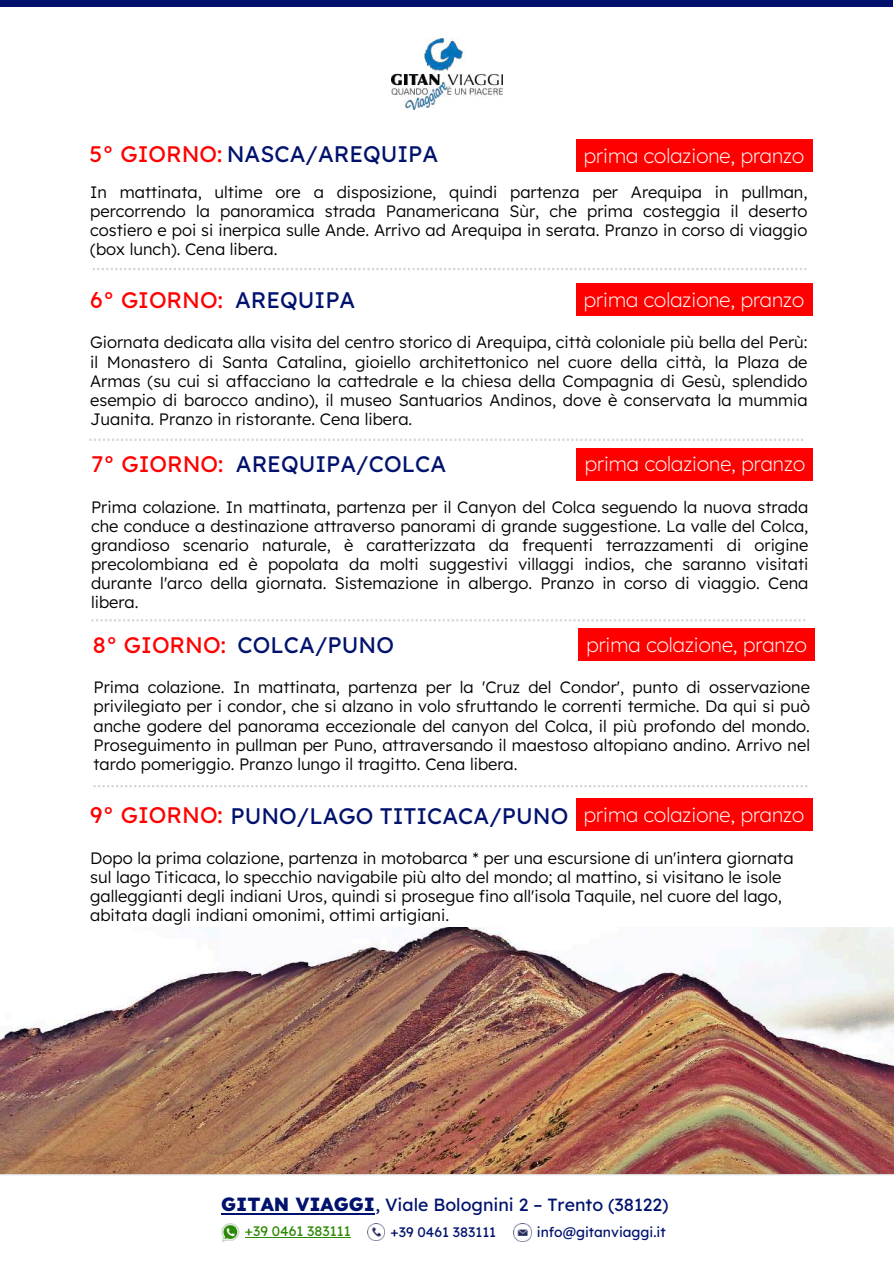
<style>
.page{position:relative;width:894px;height:1264px;background:#fff}
.page>*{position:absolute;margin:0;border:0;box-sizing:border-box;transform-origin:0 0}
.t1{font:22.5px "Lexend";color:#00126d}
.t2{font:22.5px "Lexend";color:#f00}
.t3{font:200 20.1px "Lexend";color:#fff}
.t4{font:17.7px "Lexend";color:#00126d}
.t5{font:300 16.5px/19.2px "Lexend";color:#000;text-align:justify}
.t6{font:13.8px "Lexend";color:#00126d}
.t7{font:13.8px "Lexend";color:#2c8a03}
.s1{color:#f00}
.s2{font-weight:800;font-size:19.05px}
</style>
<div class="page">
<div style="left:575px;top:139px;width:237px;height:33px;background:#f00"></div>
<hr style="left:0;top:1174px;width:893px;height:1px;background:#d7d7d7">
<img style="left:391px;top:38px;width:111px;height:71px">
<div style="left:1px;top:0;width:891px;height:7px;background:#00126d"></div>
<svg style="left:93px;top:268px;width:713px;height:2px"></svg>
<svg style="left:89px;top:438px;width:714px;height:3px"></svg>
<svg style="left:89px;top:1173px;width:714px;height:1px"></svg>
<img style="left:1px;top:927px;width:892px;height:246px">
<img style="left:221px;top:1223px;width:18px;height:18px">
<hr style="left:245px;top:1236px;width:105px;height:1px;background:#2c8a03">
<img style="left:367px;top:1223px;width:17px;height:17px">
<img style="left:513px;top:1223px;width:18px;height:18px">
<hr style="left:221px;top:1213px;width:154px;height:1px;background:#00126d">
<div style="left:575px;top:283px;width:237px;height:33px;background:#f00"></div>
<svg style="left:91px;top:619px;width:714px;height:2px"></svg>
<div style="left:576px;top:447px;width:236px;height:33px;background:#f00"></div>
<svg style="left:93px;top:785px;width:714px;height:2px"></svg>
<div style="left:578px;top:628px;width:236px;height:33px;background:#f00"></div>
<div style="left:575px;top:798px;width:237px;height:33px;background:#f00"></div>
<h1 class="t1" style="left:89px;top:140px;width:350px"><span class="s1">5° GIORNO:</span> NASCA/AREQUIPA</h1>
<p class="t3" style="left:583px;top:142px;width:222px">prima colazione, pranzo</p>
<p class="t5" style="left:90px;top:182px;width:718px">In mattinata, ultime ore a disposizione, quindi partenza per Arequipa in pullman, percorrendo la panoramica strada Panamericana Sùr, che prima costeggia il deserto costiero e poi si inerpica sulle Ande. Arrivo ad Arequipa in serata. Pranzo in corso di viaggio (box lunch). Cena libera.</p>
<h1 class="t2" style="left:90px;top:285px;width:134px">6° GIORNO:</h1>
<h1 class="t1" style="left:235px;top:285px;width:122px">AREQUIPA</h1>
<p class="t3" style="left:583px;top:286px;width:222px">prima colazione, pranzo</p>
<p class="t5" style="left:90px;top:332px;width:718px">Giornata dedicata alla visita del centro storico di Arequipa, città coloniale più bella del Perù: il Monastero di Santa Catalina, gioiello architettonico nel cuore della città, la Plaza de Armas (su cui si affacciano la cattedrale e la chiesa della Compagnia di Gesù, splendido esempio di barocco andino), il museo Santuarios Andinos, dove è conservata la mummia Juanita. Pranzo in ristorante. Cena libera.</p>
<h1 class="t1" style="left:91px;top:449px;width:356px"><span class="s1">7° GIORNO:</span> AREQUIPA/COLCA</h1>
<p class="t5" style="left:91px;top:497px;width:718px">Prima colazione. In mattinata, partenza per il Canyon del Colca seguendo la nuova strada che conduce a destinazione attraverso panorami di grande suggestione. La valle del Colca, grandioso scenario naturale, è caratterizzata da frequenti terrazzamenti di origine precolombiana ed è popolata da molti suggestivi villaggi indios, che saranno visitati durante l'arco della giornata. Sistemazione in albergo. Pranzo in corso di viaggio. Cena libera.</p>
<p class="t3" style="left:584px;top:451px;width:222px">prima colazione, pranzo</p>
<h1 class="t1" style="left:93px;top:630px;width:303px"><span class="s1">8° GIORNO:</span> COLCA/PUNO</h1>
<p class="t5" style="left:93px;top:677px;width:717px">Prima colazione. In mattinata, partenza per la 'Cruz del Condor', punto di osservazione privilegiato per i condor, che si alzano in volo sfruttando le correnti termiche. Da qui si può anche godere del panorama eccezionale del canyon del Colca, il più profondo del mondo.<br>Proseguimento in pullman per Puno, attraversando il maestoso altopiano andino. Arrivo nel tardo pomeriggio. Pranzo lungo il tragitto. Cena libera.</p>
<p class="t3" style="left:586px;top:631px;width:222px">prima colazione, pranzo</p>
<h1 class="t1" style="left:90px;top:801px;width:479px"><span class="s1">9° GIORNO:</span> PUNO/LAGO TITICACA/PUNO</h1>
<p class="t5" style="left:90px;top:847px;width:704px;text-align:left">Dopo la prima colazione, partenza in motobarca * per una escursione di un'intera giornata sul lago Titicaca, lo specchio navigabile più alto del mondo; al mattino, si visitano le isole galleggianti degli indiani Uros, quindi si prosegue fino all'isola Taquile, nel cuore del lago, abitata dagli indiani omonimi, ottimi artigiani.</p>
<p class="t3" style="left:583px;top:801px;width:222px">prima colazione, pranzo</p>
<p class="t4" style="left:221px;top:1193px;width:449px"><span class="s2">GITAN VIAGGI</span>, Viale Bolognini 2 – Trento (38122)</p>
<p class="t7" style="left:245px;top:1222px;width:107px">+39 0461 383111</p>
<p class="t6" style="left:390px;top:1223px;width:107px">+39 0461 383111</p>
<p class="t6" style="left:536px;top:1223px;width:130px">info@gitanviaggi.it</p>
</div>
